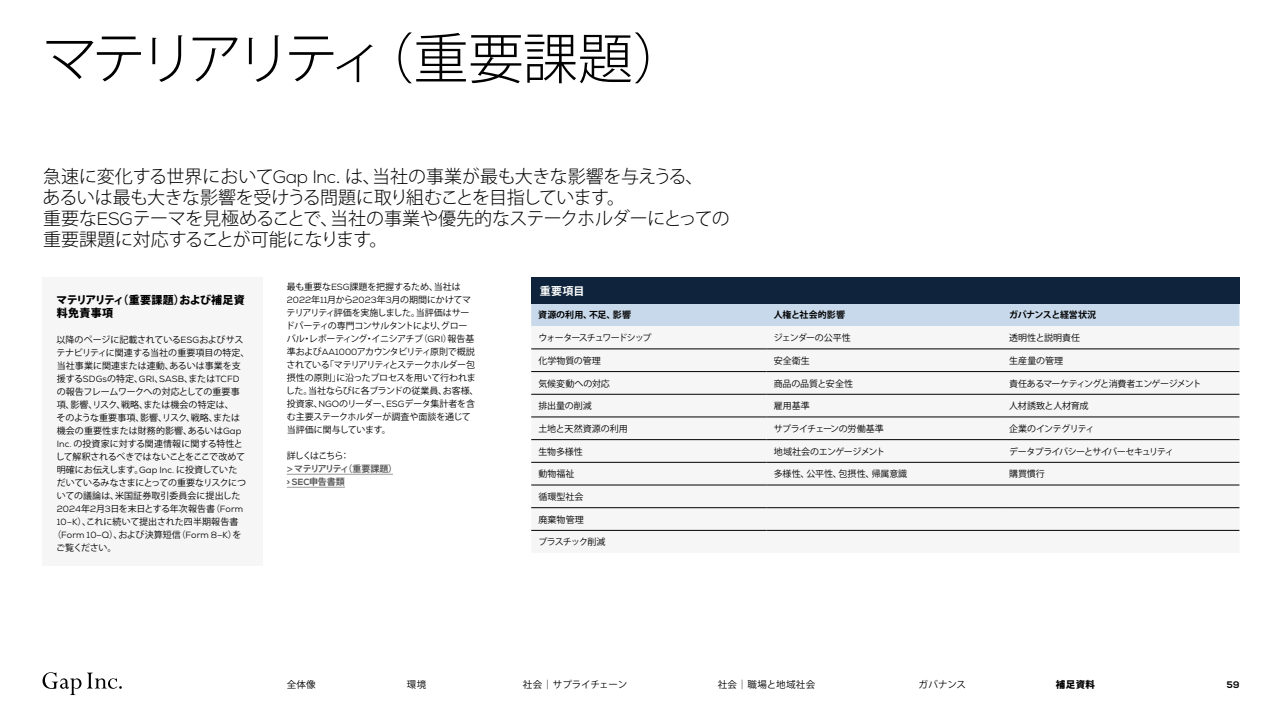
<style>
.page{position:relative;width:1282px;height:721px;background:#fff}
.page>*{position:absolute;margin:0;border:0;box-sizing:border-box;transform-origin:0 0}
.t1{font:300 55px "Koz Go Pro";letter-spacing:-.12em;color:#000}
.t2{font:300 18px/21px "Koz Go Pro";letter-spacing:-.02em;color:#000}
.t3{font:800 11px/13px "Koz Go Pro";letter-spacing:.025em;color:#000}
.t4{font:700 11px "Koz Go Pro";color:#fff}
.t5{font:9.5px "Koz Go Pro";letter-spacing:-.01em;color:#000}
.t6{font:9.5px "Koz Go Pro";letter-spacing:.01em;color:#000}
.t7{font:9.5px "Koz Go Pro";letter-spacing:.05em;color:#000}
.t8{font:800 9.5px "Koz Go Pro";color:#000}
.t9{font:700 9.5px "Nexa";color:#000}
.t10{font:9px/13px "Koz Go Pro";letter-spacing:-.02em;color:#000}
.t11{font:9px "Koz Go Pro";letter-spacing:.01em;color:#000}
.t12{font:9px/13px "Koz Go Pro";color:#000}
.t13{font:9px "Nexa";letter-spacing:.01em;color:#000}
.t14{font:9px "Koz Go Pro";letter-spacing:-.055em;color:#000}
.t15{font:9px "Koz Go Pro";letter-spacing:-.07em;color:#000}
.t16{font:9px "Koz Go Pro";letter-spacing:-.08em;color:#000}
.t17{font:9px "Koz Go Pro";letter-spacing:-.06em;color:#000}
.t18{font:9px "Koz Go Pro";letter-spacing:-.1em;color:#000}
.t19{font:700 9px "Koz Go Pro";letter-spacing:-.15em;color:#595959}
.t20{font:700 9px "Koz Go Pro";letter-spacing:.005em;color:#000}
.t21{font:700 9px "Koz Go Pro";letter-spacing:-.055em;color:#000}
.t22{font:700 9px "Koz Go Pro";letter-spacing:-.015em;color:#000}
.t23{font:9px "Koz Go Pro";letter-spacing:-.085em;color:#000}
.t24{font:9px "Koz Go Pro";letter-spacing:-.115em;color:#000}
.t25{font:700 9px "Nexa";color:#595959}
.s1{font-family:"Nexa"}
.s2{font-family:"Nexa";font-weight:400}
.s3{font-family:"Koz Go Pro"}
</style>
<div class="page">
<div style="left:531px;top:304px;width:708px;height:22px;background:#c8d9eb"></div>
<div style="left:531px;top:348px;width:708px;height:182px;background:#f6f6f6"></div>
<hr style="left:1001px;top:485px;width:238px;height:1px;background:#000">
<hr style="left:766px;top:485px;width:235px;height:1px;background:#000">
<hr style="left:531px;top:349px;width:235px;height:1px;background:#000">
<hr style="left:766px;top:349px;width:235px;height:1px;background:#000">
<hr style="left:1001px;top:349px;width:238px;height:1px;background:#000">
<hr style="left:531px;top:371px;width:235px;height:1px;background:#000">
<hr style="left:766px;top:371px;width:235px;height:1px;background:#000">
<hr style="left:1001px;top:371px;width:238px;height:1px;background:#000">
<hr style="left:531px;top:394px;width:235px;height:1px;background:#000">
<hr style="left:766px;top:394px;width:235px;height:1px;background:#000">
<hr style="left:1001px;top:394px;width:238px;height:1px;background:#000">
<hr style="left:531px;top:417px;width:235px;height:1px;background:#000">
<hr style="left:531px;top:439px;width:235px;height:1px;background:#000">
<hr style="left:531px;top:462px;width:235px;height:1px;background:#000">
<hr style="left:531px;top:485px;width:235px;height:1px;background:#000">
<hr style="left:766px;top:417px;width:235px;height:1px;background:#000">
<hr style="left:1001px;top:417px;width:238px;height:1px;background:#000">
<hr style="left:531px;top:507px;width:235px;height:1px;background:#000">
<hr style="left:766px;top:439px;width:235px;height:1px;background:#000">
<hr style="left:766px;top:507px;width:235px;height:1px;background:#000">
<hr style="left:1001px;top:439px;width:238px;height:1px;background:#000">
<hr style="left:1001px;top:507px;width:238px;height:1px;background:#000">
<hr style="left:531px;top:530px;width:235px;height:1px;background:#000">
<hr style="left:766px;top:462px;width:235px;height:1px;background:#000">
<hr style="left:766px;top:530px;width:235px;height:1px;background:#000">
<hr style="left:1001px;top:462px;width:238px;height:1px;background:#000">
<hr style="left:1001px;top:530px;width:238px;height:1px;background:#000">
<div style="left:531px;top:277px;width:708px;height:27px;background:#0f243c"></div>
<hr style="left:287px;top:474px;width:106px;height:1px;background:#999">
<hr style="left:287px;top:487px;width:58px;height:1px;background:#999">
<div style="left:43px;top:277px;width:219px;height:288px;background:#f6f6f6"></div>
<svg style="left:43px;top:672px;width:38px;height:23px"></svg>
<svg style="left:87px;top:672px;width:35px;height:17px"></svg>
<h1 class="t1" style="left:43px;top:23px;width:647px">マテリアリティ（重要課題）</h1>
<h2 class="t2" style="left:43px;top:166px;width:688px">急速に変化する世界において<span class="s1">Gap Inc</span><span class="s2">.</span> は、当社の事業が最も大きな影響を与えうる、<br>あるいは最も大きな影響を受けうる問題に取り組むことを目指しています。<br>重要な<span class="s1">ESG</span>テーマを見極めることで、当社の事業や優先的なステークホルダーにとっての重要課題に対応することが可能になります。</h2>
<p class="t3" style="left:56px;top:294px;width:190px">マテリアリティ（重要課題）および補足資料免責事項</p>
<p class="t12" style="left:57px;top:333px;width:194px">以降のページに記載されている<span class="s1">ESG</span>およびサステナビリティに関連する当社の重要項目の特定、当社事業に関連または連動、あるいは事業を支</p>
<p class="t13" style="left:57px;top:373px;width:184px"><span class="s3">援する</span>SDGs<span class="s3">の特定、</span>GRI<span class="s3">、</span>SASB<span class="s3">、または</span>TCFD</p>
<p class="t10" style="left:57px;top:385px;width:184px">の報告フレームワークへの対応としての重要事</p>
<p class="t11" style="left:57px;top:399px;width:179px">項、影響、リスク、戦略、または機会の特定は、</p>
<p class="t12" style="left:57px;top:411px;width:185px">そのような重要事項、影響、リスク、戦略、または</p>
<p class="t11" style="left:57px;top:425px;width:186px">機会の重要性または財務的影響、あるいは<span class="s1">Gap</span></p>
<p class="t11" style="left:57px;top:438px;width:188px"><span class="s1">Inc.</span> の投資家に対する関連情報に関する特性と</p>
<p class="t10" style="left:56px;top:450px;width:191px">して解釈されるべきではないことをここで改めて</p>
<p class="t10" style="left:57px;top:463px;width:182px">明確にお伝えします。<span class="s1">Gap Inc.</span> に投資していた</p>
<p class="t10" style="left:57px;top:476px;width:191px">だいているみなさまにとっての重要なリスクにつ</p>
<p class="t11" style="left:57px;top:490px;width:185px">いての議論は、米国証券取引委員会に提出した</p>
<p class="t10" style="left:57px;top:502px;width:188px"><span class="s1">2024</span>年<span class="s1">2</span>月<span class="s1">3</span>日を末日とする年次報告書（<span class="s1">Form</span></p>
<p class="t11" style="left:57px;top:516px;width:183px"><span class="s1">10–K</span>）、これに続いて提出された四半期報告書</p>
<p class="t11" style="left:52px;top:529px;width:190px">（<span class="s1">Form 10</span>–<span class="s1">Q</span>）、および決算短信（<span class="s1">Form 8</span>–<span class="s1">K</span>）を</p>
<p class="t10" style="left:56px;top:541px;width:62px">ご覧ください。</p>
<p class="t10" style="left:286px;top:280px;width:194px">最も重要な<span class="s1">ESG</span>課題を把握するため、当社は<br><span class="s1">2022</span>年<span class="s1">11</span>月から<span class="s1">2023</span>年<span class="s1">3</span>月の期間にかけてマテリアリティ評価を実施しました。当評価はサードパーティの専門コンサルタントにより、グローバル・レポーティング・イニシアチブ（<span class="s1">GRI</span>）報告基準および<span class="s1">AA1000</span>アカウンタビリティ原則で概説されている「マテリアリティとステークホルダー包摂性の原則」に沿ったプロセスを用いて行われました。当社ならびに各ブランドの従業員、お客様、投資家、<span class="s1">NGO</span>のリーダー、<span class="s1">ESG</span>データ集計者を含む主要ステークホルダーが調査や面談を通じて当評価に関与しています。</p>
<p class="t24" style="left:287px;top:450px;width:64px">詳しくはこちら：</p>
<p class="t19" style="left:287px;top:463px;width:112px">&gt; マテリアリティ（重要課題）</p>
<p class="t25" style="left:287px;top:477px;width:60px">&gt; SEC<span class="s3">申告書類</span></p>
<p class="t4" style="left:539px;top:284px;width:46px">重要項目</p>
<p class="t20" style="left:538px;top:309px;width:94px">資源の利用、不足、影響</p>
<p class="t22" style="left:773px;top:309px;width:73px">人権と社会的影響</p>
<p class="t21" style="left:1009px;top:309px;width:89px">ガバナンスと経営状況</p>
<p class="t18" style="left:538px;top:332px;width:115px">ウォータースチュワードシップ</p>
<p class="t17" style="left:773px;top:332px;width:78px">ジェンダーの公平性</p>
<p class="t10" style="left:1009px;top:331px;width:72px">透明性と説明責任</p>
<p class="t12" style="left:538px;top:354px;width:64px">化学物質の管理</p>
<p class="t10" style="left:773px;top:354px;width:38px">安全衛生</p>
<p class="t10" style="left:1009px;top:354px;width:56px">生産量の管理</p>
<p class="t10" style="left:538px;top:377px;width:73px">気候変動への対応</p>
<p class="t10" style="left:773px;top:377px;width:81px">商品の品質と安全性</p>
<p class="t15" style="left:1009px;top:377px;width:194px">責任あるマーケティングと消費者エンゲージメント</p>
<p class="t10" style="left:538px;top:400px;width:55px">排出量の削減</p>
<p class="t10" style="left:773px;top:400px;width:38px">雇用基準</p>
<p class="t10" style="left:1009px;top:400px;width:81px">人材誘致と人材育成</p>
<p class="t10" style="left:538px;top:422px;width:91px">土地と天然資源の利用</p>
<p class="t14" style="left:773px;top:423px;width:112px">サプライチェーンの労働基準</p>
<p class="t17" style="left:1009px;top:423px;width:87px">企業のインテグリティ</p>
<p class="t10" style="left:538px;top:445px;width:46px">生物多様性</p>
<p class="t14" style="left:773px;top:445px;width:113px">地域社会のエンゲージメント</p>
<p class="t16" style="left:1009px;top:445px;width:166px">データプライバシーとサイバーセキュリティ</p>
<p class="t10" style="left:538px;top:468px;width:38px">動物福祉</p>
<p class="t10" style="left:773px;top:468px;width:135px">多様性、公平性、包摂性、帰属意識</p>
<p class="t10" style="left:1009px;top:468px;width:37px">購買慣行</p>
<p class="t10" style="left:538px;top:490px;width:47px">循環型社会</p>
<p class="t10" style="left:538px;top:513px;width:47px">廃棄物管理</p>
<p class="t23" style="left:538px;top:536px;width:69px">プラスチック削減</p>
<p class="t6" style="left:287px;top:678px;width:30px">全体像</p>
<p class="t6" style="left:407px;top:678px;width:21px">環境</p>
<p class="t5" style="left:523px;top:678px;width:106px">社会｜サプライチェーン</p>
<p class="t7" style="left:717px;top:678px;width:99px">社会｜職場と地域社会</p>
<p class="t6" style="left:918px;top:678px;width:49px">ガバナンス</p>
<p class="t8" style="left:1055px;top:678px;width:41px">補足資料</p>
<p class="t9" style="left:1226px;top:679px;width:14px">59</p>
</div>
